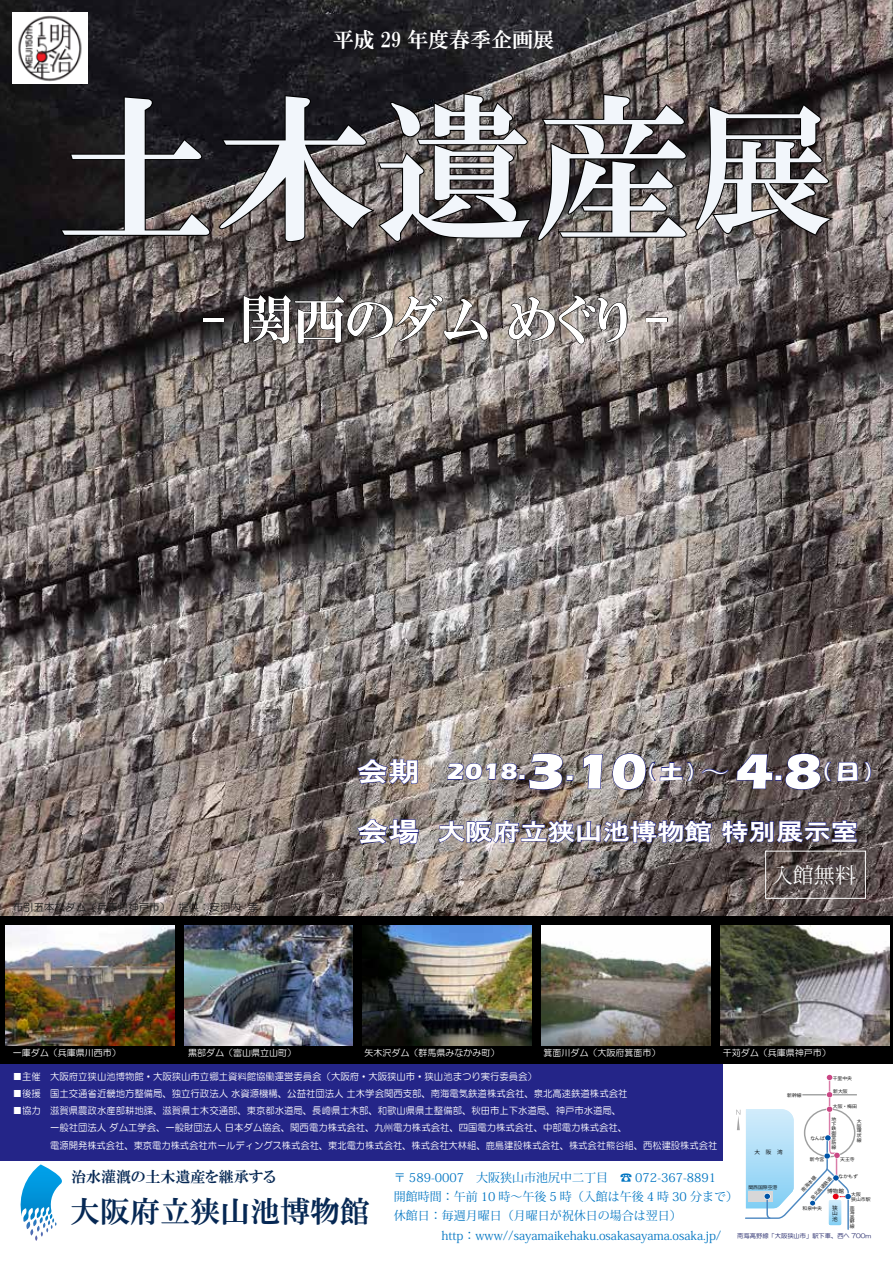
<style>
.page{position:relative;width:893px;height:1263px;background:#fff}
.page>*{position:absolute;margin:0;border:0;box-sizing:border-box;transform-origin:0 0}
.t1{font:159px "HGP Mincho E";color:#f2f6fb}
.t2{font:52.5px "HGP Mincho E";color:#fff}
.t3{font:700 51.15px "Eras ITC";color:#fff;scale:1.18 1}
.t4{font:700 51.15px "Eras ITC";color:#fff;scale:1.09 1}
.t5{font:30px "HGP Mincho E";color:#062854}
.t6{font:26.4px "HGP Gothic E";color:#fff;scale:1.18 1}
.t7{font:24.15px "Koz Min Pro";color:#fff;scale:1.18 1}
.t8{font:23.25px "HGP Gothic E";color:#fff;scale:1.18 1}
.t9{font:700 23.1px "Eras ITC";color:#fff;scale:1.18 1}
.t10{font:21.15px "Koz Min Pro";color:#fff}
.t11{font:21px "HGP Mincho E";color:#fff}
.t12{font:20.4px "HGS Soei Kakupoptai";color:#fff;scale:1.18 1}
.t13{font:19.5px "HGS Soei Kakupoptai";color:#fff;scale:1.18 1}
.t14{font:15.15px "HGP Mincho E";color:#062854}
.t15{font:12.15px "Koz Min Pro";color:#0075c2}
.t16{font:10.65px "HG Maru Gothic MPRO";color:#1a1a1a}
.t17{font:9.75px "HG Maru Gothic MPRO";color:#fff;scale:.96 1}
.t18{font:9.15px "HG Maru Gothic MPRO";color:#fff}
.t19{font:6.15px "HG Maru Gothic MPRO";color:#171c61}
.t20{font:5.4px/5.4px "Koz Go Pro";color:#000;text-align:justify;scale:1.05 1}
.t21{font:4.65px/4.7px "Koz Go Pro";color:#000;text-align:justify;scale:1.05 1}
.t22{font:4.65px "Koz Go Pro";color:#000}
.s1{font-size:141px}
.s2{font-size:51.15px}
.s3{font-size:25.95px}
.s4{font-family:"HGS Soei Kakupoptai";font-size:19.5px}
.s5{font-size:9.9px}
</style>
<div class="page">
<img style="left:0;top:0;width:893px;height:917px">
<div style="left:765px;top:851px;width:101px;height:47px;border:1px solid #fff"></div>
<svg style="left:58px;top:95px;width:152px;height:142px"></svg>
<svg style="left:217px;top:92px;width:470px;height:150px"></svg>
<svg style="left:694px;top:102px;width:142px;height:135px"></svg>
<div style="left:202px;top:318px;width:22px;height:4px;border:1px solid #000"></div>
<svg style="left:243px;top:294px;width:245px;height:50px"></svg>
<svg style="left:509px;top:295px;width:118px;height:49px"></svg>
<div style="left:646px;top:318px;width:22px;height:4px;border:1px solid #000"></div>
<svg style="left:20px;top:1164px;width:42px;height:65px"></svg>
<svg style="left:356px;top:818px;width:63px;height:27px"></svg>
<img style="left:437px;top:820px;width:275px;height:54px">
<svg style="left:721px;top:820px;width:137px;height:52px"></svg>
<svg style="left:356px;top:758px;width:62px;height:27px"></svg>
<svg style="left:447px;top:753px;width:127px;height:37px"></svg>
<svg style="left:583px;top:754px;width:20px;height:35px"></svg>
<svg style="left:612px;top:753px;width:82px;height:37px"></svg>
<svg style="left:701px;top:768px;width:28px;height:7px"></svg>
<svg style="left:736px;top:753px;width:135px;height:37px"></svg>
<hr style="left:829px;top:1077px;width:1px;height:62px;background:#da7da9">
<div style="left:826px;top:1074px;width:7px;height:7px;border:1px solid #fff;border-radius:50%"></div>
<div style="left:826px;top:1091px;width:7px;height:7px;border:1px solid #fff;border-radius:50%"></div>
<div style="left:865px;top:1153px;width:7px;height:6px;border:1px solid #fff;border-radius:50%"></div>
<svg style="left:827px;top:1075px;width:5px;height:5px"></svg>
<svg style="left:802px;top:1092px;width:55px;height:5px"></svg>
<svg style="left:736px;top:1106px;width:119px;height:124px"></svg>
<div style="left:0;top:1049px;width:723px;height:112px;background:#242588"></div>
<div style="left:0;top:917px;width:893px;height:147px;background:#000"></div>
<img style="left:5px;top:926px;width:169px;height:119px">
<img style="left:184px;top:926px;width:169px;height:120px">
<img style="left:363px;top:926px;width:168px;height:120px">
<img style="left:541px;top:926px;width:169px;height:120px">
<img style="left:720px;top:926px;width:169px;height:120px">
<img style="left:13px;top:13px;width:74px;height:71px">
<h3 class="t11" style="left:333px;top:29px;width:223px">平成 29 年度春季企画展</h3>
<h1 class="t1" style="left:56px;top:87px;width:779px">土木遺産<span class="s1">展</span></h1>
<h2 class="t2" style="left:200px;top:293px;width:472px">- 関西のダムめぐり -</h2>
<h3 class="t6" style="left:357px;top:758px;width:54px">会期</h3>
<h3 class="t3" style="left:735px;top:742px;width:76px">4<sup>.</sup>8</h3>
<h3 class="t9" style="left:447px;top:758px;width:110px">2018.<span class="s2">3</span><span class="s3">.</span></h3>
<h3 class="t4" style="left:574px;top:742px;width:68px">10</h3>
<h3 class="t12" style="left:823px;top:761px;width:44px">(日(</h3>
<h3 class="t13" style="left:647px;top:762px;width:32px">(土</h3>
<h3 class="t7" style="left:687px;top:755px;width:37px">~<span class="s4">(</span></h3>
<h3 class="t6" style="left:357px;top:818px;width:54px">会場</h3>
<h3 class="t8" style="left:420px;top:820px;width:373px">　大阪府立狭山池博物館特別展示室</h3>
<p class="t16" style="left:13px;top:902px;width:230px">布引五本松ダム（兵庫県神戸市）/ 提供：安河内</p>
<p class="t16" style="left:248px;top:902px;width:12px">孝</p>
<p class="t18" style="left:13px;top:1048px;width:109px">一庫ダム（兵庫県川西市）</p>
<p class="t18" style="left:188px;top:1048px;width:109px">黒部ダム（富山県立山町）</p>
<p class="t18" style="left:364px;top:1048px;width:136px">矢木沢ダム（群馬県みなかみ町）</p>
<p class="t18" style="left:543px;top:1048px;width:118px">箕面川ダム（大阪府箕面市(</p>
<h3 class="t10" style="left:772px;top:860px;width:85px">入館無料</h3>
<p class="t18" style="left:723px;top:1048px;width:109px">千苅ダム（兵庫県神戸市(</p>
<p class="t17" style="left:13px;top:1072px;width:548px">■主催　大阪府立狭山池博物館・大阪狭山市立郷土資料館協働運営委員会（大阪府・大阪狭山市・狭山池まつり実行委員会(</p>
<p class="t17" style="left:13px;top:1089px;width:642px">■後援　国土交通省近畿地方整備局、独立行政法人水資源機構、公益社団法人土木学会関西支部、南海電気鉄道株式会社、泉北高速鉄道株式会社</p>
<p class="t17" style="left:13px;top:1106px;width:635px">■協力　滋賀県農政水産部耕地課、滋賀県土木交通部、東京都水道局、長崎県土木部、和歌山県県土整備部、秋田市上下水道局、神戸市水道局、</p>
<p class="t17" style="left:41px;top:1140px;width:706px">　<span class="s5">電源開発</span>株式会社、東京電力株式会社ホールディングス株式会社、東北電力株式会社、株式会社大林組、鹿島建設株式会社、株式会社熊谷組、西松建設株式会社</p>
<p class="t17" style="left:50px;top:1123px;width:603px">一般社団法人ダム工学会、一般財団法人日本ダム協会、関西電力株式会社、九州電力株式会社、四国電力株式会社、中部電力株式会社、</p>
<h3 class="t14" style="left:71px;top:1169px;width:206px">治水灌漑の土木遺産を継承する</h3>
<h3 class="t5" style="left:70px;top:1196px;width:302px">大阪府立狭山池博物館</h3>
<p class="t15" style="left:394px;top:1168px;width:216px">〒 589-0007　大阪狭山市池尻中二丁目</p>
<p class="t15" style="left:394px;top:1207px;width:289px">休館日：毎週月曜日（月曜日が祝休日の場合は翌日(</p>
<p class="t15" style="left:620px;top:1168px;width:98px">☎ 072-367-8891</p>
<p class="t15" style="left:394px;top:1187px;width:346px">開館時間：午前 10 時～午後 5 時（入館は午後 4 時 30 分まで(</p>
<p class="t21" style="left:787px;top:1093px;width:15px">新幹線</p>
<p class="t21" style="left:833px;top:1075px;width:20px">千里中央</p>
<p class="t21" style="left:833px;top:1089px;width:15px">新大阪</p>
<p class="t21" style="left:833px;top:1103px;width:24px">大阪・梅田</p>
<p class="t20" style="left:755px;top:1150px;width:28px">大　阪　湾</p>
<p class="t21" style="left:748px;top:1185px;width:29px">関西国際空港</p>
<p class="t21" style="left:832px;top:1117px;width:6px">地下鉄御堂筋線</p>
<p class="t21" style="left:857px;top:1119px;width:6px">大阪環状線</p>
<p class="t21" style="left:810px;top:1136px;width:15px">なんば</p>
<p class="t21" style="left:810px;top:1157px;width:15px">新今宮</p>
<p class="t21" style="left:840px;top:1156px;width:15px">天王寺</p>
<p class="t21" style="left:839px;top:1174px;width:20px">なかもず</p>
<p class="t21" style="left:851px;top:1192px;width:20px;line-height:5.4px">大阪<br>狭山市駅</p>
<p class="t22" style="left:800px;top:1188px;width:20px;rotate:-46deg">南海本線</p>
<p class="t21" style="left:803px;top:1206px;width:20px">和泉中央</p>
<p class="t20" style="left:832px;top:1205px;width:7px">狭山池</p>
<p class="t22" style="left:810px;top:1197px;width:30px;rotate:-48deg">泉北高速鉄道</p>
<p class="t20" style="left:827px;top:1188px;width:18px">博物館</p>
<p class="t21" style="left:850px;top:1206px;width:6px">南海高野線</p>
<p class="t15" style="left:441px;top:1227px;width:281px">http：www//sayamaikehaku.osakasayama.osaka j p. /</p>
<p class="t19" style="left:737px;top:1233px;width:135px">南海高野線「大阪狭山市」駅下車、西へ 700m</p>
</div>
